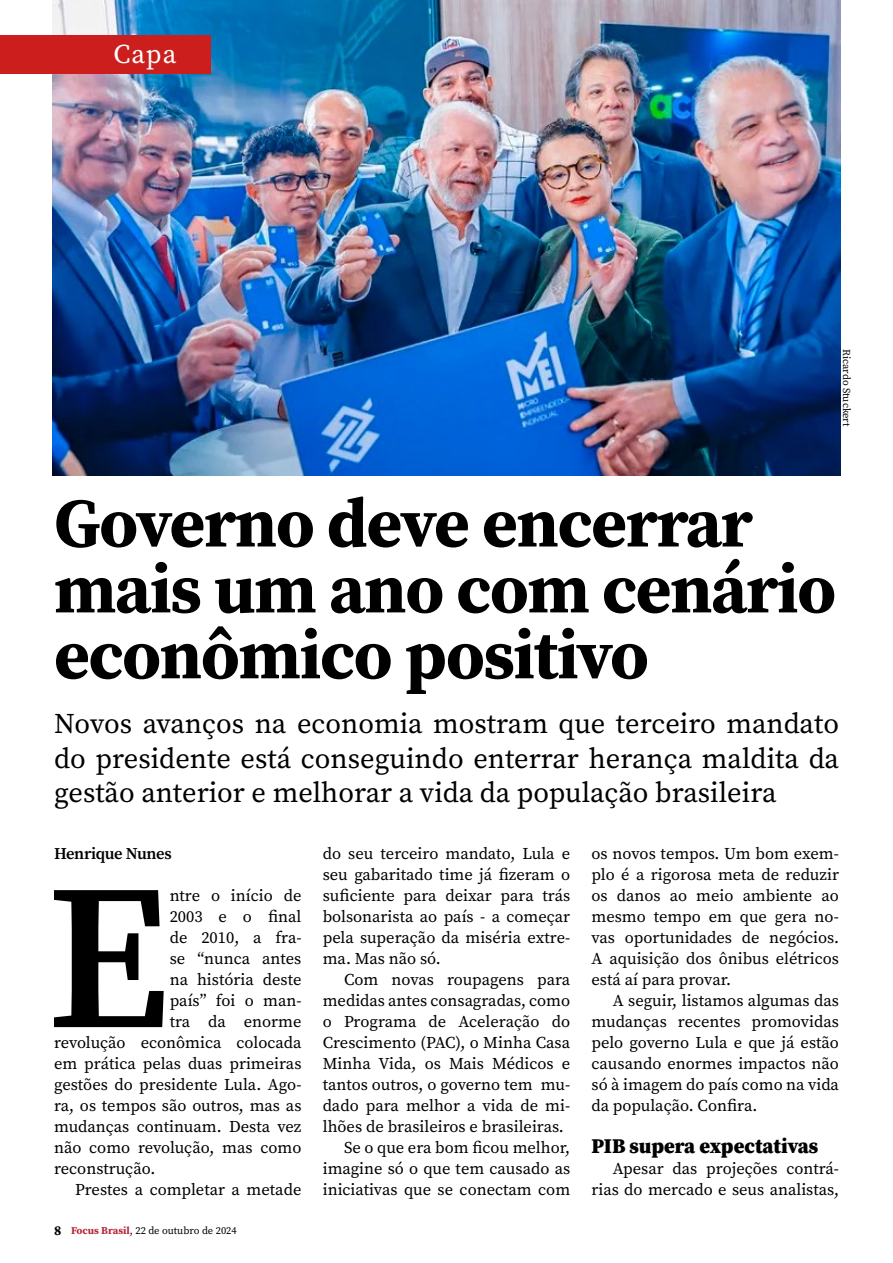
<style>
.page{position:relative;width:893px;height:1263px;background:#fff}
.page>*{position:absolute;margin:0;border:0;box-sizing:border-box;transform-origin:0 0}
.t1{font:600 206.55px "Source Serif Pro";color:#000}
.t2{font:700 69px/65.8px "Source Serif Pro";letter-spacing:-.02em;color:#000}
.t3{font:28.5px/34.2px "Source Serif Pro";color:#000;text-align:justify}
.t4{font:27px "Source Serif Pro";color:#fff}
.t5{font:900 21px "Source Serif Pro";letter-spacing:-.005em;color:#000}
.t6{font:16.5px/21px "Source Serif Pro";color:#000;text-align:justify}
.t7{font:600 16.5px "Source Serif Pro";letter-spacing:-.02em;color:#000}
.t8{font:10.5px "Source Serif Pro";color:#000}
.s1{font-weight:700;font-size:13.5px}
.s2{font-weight:700;color:#b72735}
</style>
<div class="page">
<img style="left:53px;top:0;width:787px;height:475px">
<div style="left:0;top:35px;width:210px;height:38px;background:#cc1f1d"></div>
<h3 class="t4" style="left:113px;top:36px;width:64px">Capa</h3>
<p class="t8" style="left:854px;top:349px;width:79px;rotate:90deg">Ricardo Stuckert</p>
<h2 class="t2" style="left:54px;top:489px;width:784px">Governo deve encerrar mais um ano com cenário econômico positivo</h2>
<h3 class="t3" style="left:54px;top:707px;width:787px">Novos avanços na economia mostram que terceiro mandato do presidente está conseguindo enterrar herança maldita da gestão anterior e melhorar a vida da população brasileira</h3>
<p class="t6" style="left:591px;top:843px;width:249px">os novos tempos. Um bom exem&shy;plo é a rigorosa meta de reduzir os danos ao meio ambiente ao mesmo tempo em que gera no&shy;vas oportunidades de negócios.<br>A aquisição dos ônibus elétricos está aí para provar.</p>
<p class="t6" style="left:591px;top:990px;width:249px;text-indent:21px">A seguir, listamos algumas das mudanças recentes promovidas pelo governo Lula e que já estão causando enormes impactos não só à imagem do país como na vida da população. Confira.</p>
<p class="t5" style="left:591px;top:1131px;width:228px">PIB supera expectativas</p>
<p class="t6" style="left:591px;top:1158px;width:249px;text-align:right">Apesar das projeções contrá&shy;rias do mercado e seus analistas,</p>
<p class="t6" style="left:323px;top:843px;width:249px">do seu terceiro mandato, Lula e seu gabaritado time já fizeram o suficiente para deixar para trás bolsonarista ao país - a começar pela superação da miséria extre&shy;ma. Mas não só.</p>
<p class="t6" style="left:344px;top:969px;width:228px">Com novas roupagens para</p>
<p class="t6" style="left:323px;top:990px;width:249px">medidas antes consagradas, como</p>
<p class="t6" style="left:323px;top:1011px;width:249px">o Programa de Aceleração do</p>
<p class="t6" style="left:323px;top:1032px;width:249px">Crescimento (PAC), o Minha Casa</p>
<p class="t6" style="left:323px;top:1053px;width:249px">Minha Vida, os Mais Médicos e</p>
<p class="t6" style="left:323px;top:1074px;width:249px">tantos outros, o governo tem mu-</p>
<p class="t6" style="left:323px;top:1095px;width:249px">dado para melhor a vida de mi-</p>
<p class="t6" style="left:323px;top:1116px;width:243px">lhões de brasileiros e brasileiras.</p>
<p class="t6" style="left:344px;top:1137px;width:228px">Se o que era bom ficou melhor,</p>
<p class="t6" style="left:323px;top:1158px;width:249px">imagine só o que tem causado as</p>
<p class="t6" style="left:323px;top:1179px;width:249px">iniciativas que se conectam com</p>
<p class="t7" style="left:54px;top:842px;width:119px">Henrique Nunes</p>
<h1 class="t1" style="left:46px;top:818px;width:125px">E</h1>
<p class="t6" style="left:170px;top:885px;width:133px">ntre o início de</p>
<p class="t6" style="left:170px;top:906px;width:133px">2003 e o final</p>
<p class="t6" style="left:170px;top:927px;width:133px">de 2010, a fra-</p>
<p class="t6" style="left:170px;top:948px;width:133px">se “nunca antes</p>
<p class="t6" style="left:170px;top:969px;width:133px">na história deste</p>
<p class="t6" style="left:170px;top:990px;width:133px">país” foi o man-</p>
<p class="t6" style="left:170px;top:1011px;width:133px">tra da enorme</p>
<p class="t6" style="left:54px;top:1032px;width:249px">revolução econômica colocada</p>
<p class="t6" style="left:54px;top:1053px;width:249px">em prática pelas duas primeiras</p>
<p class="t6" style="left:54px;top:1074px;width:249px">gestões do presidente Lula. Ago-</p>
<p class="t6" style="left:54px;top:1095px;width:249px">ra, os tempos são outros, mas as</p>
<p class="t6" style="left:54px;top:1116px;width:249px">mudanças continuam. Desta vez</p>
<p class="t6" style="left:54px;top:1137px;width:249px">não como revolução, mas como</p>
<p class="t6" style="left:54px;top:1158px;width:103px">reconstrução.</p>
<p class="t6" style="left:75px;top:1179px;width:228px">Prestes a completar a metade</p>
<p class="t8" style="left:54px;top:1224px;width:184px"><span class="s1">8</span> <span class="s2">Focus Brasil</span>, 22 de outubro de 2024</p>
</div>
